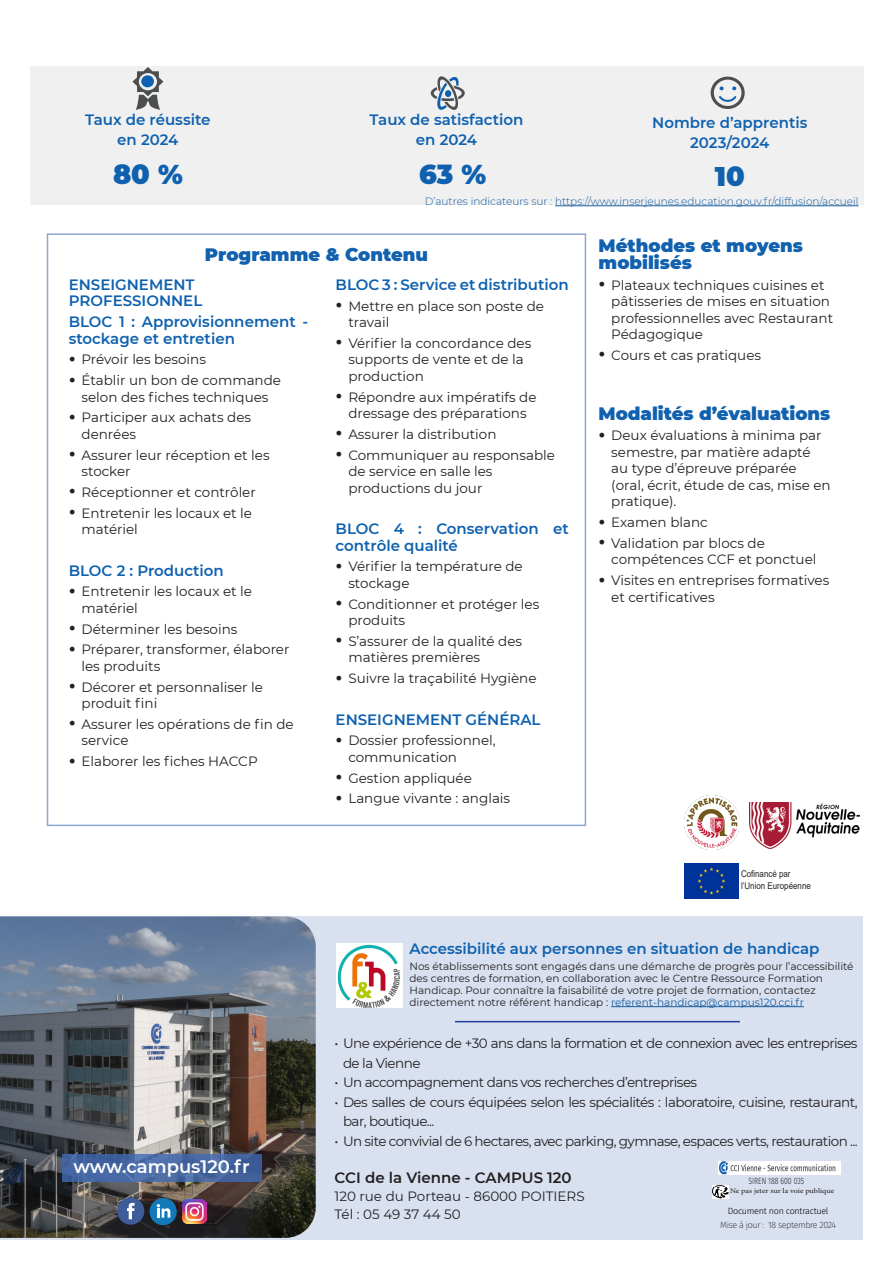
<style>
.page{position:relative;width:893px;height:1263px;background:#fff}
.page>*{position:absolute;margin:0;border:0;box-sizing:border-box;transform-origin:0 0}
.t1{font:900 27px "Montserrat";color:#0f61af}
.t2{font:900 27px "Montserrat";color:#1161af}
.t3{font:900 18px/16.5px "Montserrat";color:#1161af}
.t4{font:600 18px "Montserrat";color:#fff}
.t5{font:600 15px/16.5px "Montserrat";color:#0f61af}
.t6{font:600 15px "Montserrat";color:#231f20}
.t7{font:13.5px/16.5px "Montserrat";color:#231f20}
.t8{font:13.5px/19.5px "Montserrat";letter-spacing:-.04em;color:#231f20}
.t9{font:10.5px/12px "Montserrat";color:#231f20}
.t10{font:300 10.5px "Montserrat";color:#175d9e}
.t11{font:9.15px "Arial";color:#231f20;scale:.86 1}
.t12{font:200 9px "Fira Sans";letter-spacing:-.04em;color:#231f20}
.t13{font:300 9px "Fira Sans";letter-spacing:-.03em;color:#000}
.t14{font:300 9px "Fira Sans";color:#231f20;scale:.77 1}
.t15{font:7.05px "Minion Pro";color:#231f20;scale:1.16 1}
.s1{font-family:"Minion Pro";font-size:18px}
.s2{color:#175d9e}
</style>
<div class="page">
<div style="left:0;top:916px;width:863px;height:323px;background:#d9e1f0"></div>
<img style="left:0;top:916px;width:316px;height:322px">
<img style="left:719px;top:1161px;width:121px;height:14px">
<img style="left:712px;top:1185px;width:16px;height:9px">
<svg style="left:712px;top:1194px;width:16px;height:4px"></svg>
<div style="left:117px;top:1197px;width:27px;height:28px;background:#3d5c99;border-radius:50%"></div>
<svg style="left:127px;top:1203px;width:8px;height:16px"></svg>
<div style="left:150px;top:1198px;width:27px;height:27px;background:#127ab8;border-radius:50%"></div>
<svg style="left:157px;top:1204px;width:13px;height:13px"></svg>
<img style="left:182px;top:1199px;width:24px;height:24px">
<svg style="left:62px;top:1154px;width:199px;height:28px;background:#4667a1"></svg>
<hr style="left:611px;top:1006px;width:193px;height:1px;background:#175d9e">
<img style="left:337px;top:944px;width:66px;height:63px">
<hr style="left:455px;top:1021px;width:285px;height:1px;background:#223f99">
<div style="left:30px;top:67px;width:833px;height:138px;background:#f0f0f1"></div>
<img style="left:750px;top:802px;width:109px;height:46px">
<img style="left:685px;top:863px;width:53px;height:36px">
<img style="left:685px;top:795px;width:54px;height:55px">
<svg style="left:431px;top:75px;width:34px;height:36px"></svg>
<svg style="left:132px;top:67px;width:31px;height:43px"></svg>
<div style="left:141px;top:75px;width:13px;height:12px;background:#0f61af;border-radius:50%"></div>
<svg style="left:711px;top:77px;width:34px;height:32px"></svg>
<hr style="left:555px;top:205px;width:304px;height:1px;background:#175d9e">
<p class="t5" style="left:85px;top:111px;width:127px">Taux de réussite</p>
<p class="t5" style="left:117px;top:130px;width:63px">en 2024</p>
<p class="t1" style="left:113px;top:154px;width:71px">80 %</p>
<p class="t5" style="left:370px;top:111px;width:155px">Taux de satisfaction</p>
<p class="t5" style="left:416px;top:130px;width:63px">en 2024</p>
<p class="t1" style="left:419px;top:154px;width:69px">63 %</p>
<p class="t2" style="left:715px;top:156px;width:31px">10</p>
<p class="t5" style="left:652px;top:113px;width:157px;line-height:19.5px;text-align:center">Nombre d’apprentis<br>2023/2024</p>
<p class="t10" style="left:425px;top:194px;width:435px">D’autres indicateurs sur : https://www.inserjeunes.education.gouv.fr/diffusion/accueil</p>
<p class="t3" style="left:205px;top:245px;width:225px">Programme &amp; Contenu</p>
<p class="t5" style="left:69px;top:276px;width:135px">ENSEIGNEMENT<br>PROFESSIONNEL</p>
<p class="t5" style="left:69px;top:313px;width:241px">BLOC 1 : Approvisionnement - stockage et entretien</p>
<p class="t7" style="left:69px;top:351px;width:139px"><span class="s1">•</span> Prévoir les besoins</p>
<p class="t7" style="left:69px;top:372px;width:214px;text-align:center"><span class="s1">•</span> Établir un bon de commande selon des fiches techniques</p>
<p class="t7" style="left:82px;top:409px;width:171px;text-indent:-13px"><span class="s1">•</span> Participer aux achats des denrées</p>
<p class="t7" style="left:82px;top:446px;width:190px;text-indent:-13px"><span class="s1">•</span> Assurer leur réception et les stocker</p>
<p class="t7" style="left:69px;top:483px;width:189px"><span class="s1">•</span> Réceptionner et contrôler</p>
<p class="t7" style="left:82px;top:504px;width:172px;text-indent:-13px"><span class="s1">•</span> Entretenir les locaux et le matériel</p>
<p class="t5" style="left:69px;top:561px;width:157px">BLOC 2 : Production</p>
<p class="t7" style="left:82px;top:583px;width:172px;text-indent:-13px"><span class="s1">•</span> Entretenir les locaux et le matériel</p>
<p class="t7" style="left:69px;top:620px;width:170px"><span class="s1">•</span> Déterminer les besoins</p>
<p class="t7" style="left:82px;top:641px;width:209px;text-indent:-13px"><span class="s1">•</span> Préparer, transformer, élaborer les produits</p>
<p class="t7" style="left:82px;top:678px;width:183px;text-indent:-13px"><span class="s1">•</span> Décorer et personnaliser le produit fini</p>
<p class="t7" style="left:82px;top:715px;width:214px;text-indent:-13px"><span class="s1">•</span> Assurer les opérations de fin de service</p>
<p class="t7" style="left:69px;top:753px;width:190px"><span class="s1">•</span> Elaborer les fiches HACCP</p>
<p class="t5" style="left:336px;top:276px;width:235px">BLOC 3 : Service et distribution</p>
<p class="t7" style="left:348px;top:297px;width:197px;text-indent:-13px"><span class="s1">•</span> Mettre en place son poste de travail</p>
<p class="t7" style="left:348px;top:334px;width:184px;text-indent:-13px"><span class="s1">•</span> Vérifier la concordance des supports de vente et de la production</p>
<p class="t7" style="left:336px;top:388px;width:202px;text-align:center"><span class="s1">•</span> Répondre aux impératifs de dressage des préparations</p>
<p class="t7" style="left:336px;top:425px;width:162px"><span class="s1">•</span> Assurer la distribution</p>
<p class="t7" style="left:348px;top:446px;width:208px;text-indent:-13px"><span class="s1">•</span> Communiquer au responsable de service en salle les productions du jour</p>
<p class="t5" style="left:336px;top:520px;width:235px">BLOC 4 : Conservation et contrôle qualité</p>
<p class="t7" style="left:348px;top:558px;width:176px;text-indent:-13px"><span class="s1">•</span> Vérifier la température de stockage</p>
<p class="t7" style="left:348px;top:595px;width:192px;text-indent:-13px"><span class="s1">•</span> Conditionner et protéger les produits</p>
<p class="t7" style="left:348px;top:632px;width:175px;text-indent:-13px"><span class="s1">•</span> S’assurer de la qualité des matières premières</p>
<p class="t7" style="left:336px;top:670px;width:202px"><span class="s1">•</span> Suivre la traçabilité Hygiène</p>
<p class="t5" style="left:336px;top:710px;width:206px">ENSEIGNEMENT GÉNÉRAL</p>
<p class="t7" style="left:348px;top:732px;width:149px;text-indent:-13px"><span class="s1">•</span> Dossier professionnel, communication</p>
<p class="t7" style="left:336px;top:769px;width:138px"><span class="s1">•</span> Gestion appliquée</p>
<p class="t7" style="left:336px;top:790px;width:176px"><span class="s1">•</span> Langue vivante : anglais</p>
<p class="t3" style="left:598px;top:237px;width:206px">Méthodes et moyens mobilisés</p>
<p class="t7" style="left:611px;top:276px;width:223px;text-indent:-13px"><span class="s1">•</span> Plateaux techniques cuisines et pâtisseries de mises en situation professionnelles avec Restaurant<br>Pédagogique</p>
<p class="t7" style="left:598px;top:346px;width:164px"><span class="s1">•</span> Cours et cas pratiques</p>
<p class="t3" style="left:598px;top:404px;width:233px">Modalités d’évaluations</p>
<p class="t7" style="left:611px;top:427px;width:221px;text-indent:-13px"><span class="s1">•</span> Deux évaluations à minima par semestre, par matière adapté au type d’épreuve préparée (oral, écrit, étude de cas, mise en pratique).</p>
<p class="t7" style="left:598px;top:513px;width:111px"><span class="s1">•</span> Examen blanc</p>
<p class="t7" style="left:611px;top:534px;width:207px;text-indent:-13px"><span class="s1">•</span> Validation par blocs de compétences CCF et ponctuel</p>
<p class="t7" style="left:611px;top:571px;width:220px;text-indent:-13px"><span class="s1">•</span> Visites en entreprises formatives et certificatives</p>
<p class="t11" style="left:741px;top:867px;width:59px">Cofinancé par</p>
<p class="t11" style="left:741px;top:879px;width:83px">l’Union Européenne</p>
<h2 class="t4" style="left:73px;top:1154px;width:178px">www.campus120.fr</h2>
<p class="t5" style="left:409px;top:939px;width:411px">Accessibilité aux personnes en situation de handicap</p>
<p class="t9" style="left:409px;top:960px;width:446px">Nos établissements sont engagés dans une démarche de progrès pour l’accessibilité des centres de formation, en collaboration avec le Centre Ressource Formation Handicap. Pour connaître la faisabilité de votre projet de formation, contactez directement notre référent handicap : <span class="s2">referent-handicap@campus120.cci.fr</span></p>
<p class="t8" style="left:343px;top:1033px;width:516px;text-indent:-9px">• Une expérience de +30 ans dans la formation et de connexion avec les entreprises de la Vienne</p>
<p class="t8" style="left:334px;top:1072px;width:364px">• Un accompagnement dans vos recherches d’entreprises</p>
<p class="t8" style="left:343px;top:1091px;width:516px;text-indent:-9px">• Des salles de cours équipées selon les spécialités : laboratoire, cuisine, restaurant, bar, boutique...</p>
<p class="t8" style="left:334px;top:1130px;width:525px">• Un site convivial de 6 hectares, avec parking, gymnase, espaces verts, restauration ...</p>
<p class="t6" style="left:334px;top:1167px;width:239px">CCI de la Vienne - CAMPUS 120</p>
<p class="t7" style="left:334px;top:1187px;width:252px;line-height:18px">120 rue du Porteau - 86000 POITIERS<br>Tél : 05 49 37 44 50</p>
<p class="t12" style="left:720px;top:1219px;width:117px">Mise à jour : 18 septembre 2024</p>
<p class="t14" style="left:748px;top:1175px;width:74px">SIREN 188 600 035</p>
<p class="t15" style="left:730px;top:1185px;width:91px">Ne pas jeter sur la voie publique</p>
<p class="t13" style="left:728px;top:1204px;width:102px">Document non contractuel</p>
</div>
